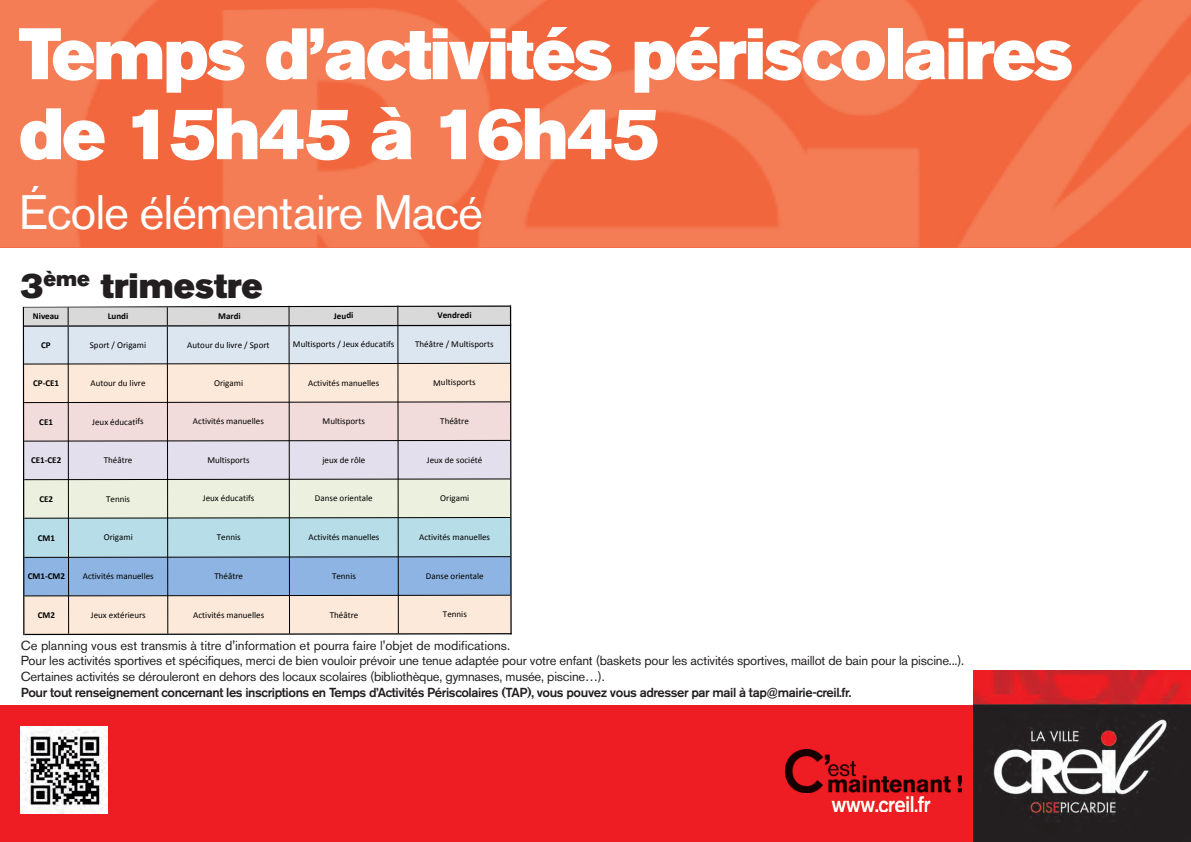
<style>
.page{position:relative;width:1191px;height:842px;background:#fff}
.page>*{position:absolute;margin:0;border:0;box-sizing:border-box;transform-origin:0 0}
.t1{font:72px/80px "Akzidenz Grotesk BE Super";letter-spacing:-.025em;color:#fff}
.t2{font:48px "Akzidenz Grotesk BE";letter-spacing:-.025em;color:#fff}
.t3{font:35px "Akzidenz Grotesk BE Super";color:#231f20}
.t4{font:13px/15.6px "Akzidenz Grotesk BE";letter-spacing:-.015em;color:#231f20}
.t5{font:500 13px "Akzidenz Grotesk BE";letter-spacing:-.03em;color:#231f20}
.t6{font:9px "Calibri";color:#000}
.t7{font:700 9px "Calibri";color:#000}
.t8{font:700 7.1px "Calibri";color:#000}
</style>
<div class="page">
<div style="left:0;top:705px;width:997px;height:137px;background:#ee1d23"></div>
<img style="left:973px;top:670px;width:218px;height:172px">
<img style="left:786px;top:750px;width:175px;height:43px">
<img style="left:831px;top:796px;width:100px;height:15px">
<img style="left:0;top:0;width:1191px;height:247px">
<svg style="left:23px;top:304px;width:488px;height:331px;background:#ced1d4"></svg>
<img style="left:21px;top:726px;width:86px;height:87px">
<h1 class="t1" style="left:19px;top:19px;width:1055px">Temps d’activités périscolaires de 15h45 à 16h45</h1>
<h2 class="t2" style="left:19px;top:195px;width:466px">École élémentaire Macé</h2>
<p class="t8" style="left:41px;top:205px;width:8px">% %</p>
<h3 class="t3" style="left:21px;top:271px;width:243px">3<sup>ème</sup> trimestre</h3>
<p class="t7" style="left:33px;top:310px;width:28px">/&lt;=8&gt;?</p>
<p class="t7" style="left:437px;top:310px;width:36px">!89:;8:&lt;</p>
<p class="t7" style="left:41px;top:339px;width:11px">'-</p>
<p class="t7" style="left:108px;top:310px;width:22px">#?9:&lt;</p>
<p class="t7" style="left:216px;top:310px;width:26px">%.&gt;;:&lt;</p>
<p class="t7" style="left:334px;top:310px;width:21px">)8?:&lt;</p>
<p class="t6" style="left:90px;top:339px;width:58px">VM;AH(E(*A"=%9"</p>
<p class="t6" style="left:187px;top:339px;width:84px">G&lt;H;&lt;A(I&lt;('"JA&amp;(E(VM;AH</p>
<p class="t6" style="left:293px;top:339px;width:103px">!&lt;'H"LM;AHL(E(N&amp;&lt;O(KI&lt;#%H"CL</p>
<p class="t6" style="left:415px;top:339px;width:80px">PQKRHA&amp;(E(!&lt;'H"LM;AHL</p>
<p class="t7" style="left:33px;top:377px;width:28px">'-5'$6</p>
<p class="t6" style="left:90px;top:377px;width:57px">G&lt;H;&lt;A(I&lt;('"JA&amp;</p>
<p class="t6" style="left:214px;top:377px;width:31px">*A"=%9"</p>
<p class="t6" style="left:308px;top:377px;width:72px">G#H"J"HKL(9%&gt;&lt;&amp;''&amp;L</p>
<p class="t6" style="left:433px;top:377px;width:44px">!&lt;'H"LM;AHL</p>
<p class="t7" style="left:39px;top:416px;width:15px">'$6</p>
<p class="t6" style="left:92px;top:416px;width:53px">N&amp;&lt;O(KI&lt;#%H"CL</p>
<p class="t6" style="left:193px;top:416px;width:72px">G#H"J"HKL(9%&gt;&lt;&amp;''&amp;L</p>
<p class="t6" style="left:323px;top:416px;width:44px">!&lt;'H"LM;AHL</p>
<p class="t6" style="left:440px;top:415px;width:30px">PQKRHA&amp;</p>
<p class="t7" style="left:31px;top:455px;width:32px">'$65'$7</p>
<p class="t6" style="left:104px;top:454px;width:30px">PQKRHA&amp;</p>
<p class="t6" style="left:207px;top:454px;width:44px">!&lt;'H"LM;AHL</p>
<p class="t6" style="left:322px;top:454px;width:45px">S&amp;&lt;O(I&amp;(AT'&amp;</p>
<p class="t6" style="left:427px;top:454px;width:57px">N&amp;&lt;O(I&amp;(L;#"KHK</p>
<p class="t7" style="left:39px;top:493px;width:15px">'$7</p>
<p class="t6" style="left:106px;top:493px;width:25px">P&amp;&gt;&gt;"L</p>
<p class="t6" style="left:203px;top:493px;width:53px">N&amp;&lt;O(KI&lt;#%H"CL</p>
<p class="t6" style="left:315px;top:493px;width:59px">U%&gt;L&amp;(;A"&amp;&gt;H%'&amp;</p>
<p class="t6" style="left:440px;top:492px;width:31px">*A"=%9"</p>
<p class="t7" style="left:38px;top:532px;width:19px">'.6</p>
<p class="t6" style="left:104px;top:532px;width:31px">*A"=%9"</p>
<p class="t6" style="left:217px;top:532px;width:25px">P&amp;&gt;&gt;"L</p>
<p class="t6" style="left:308px;top:531px;width:72px">G#H"J"HKL(9%&gt;&lt;&amp;''&amp;L</p>
<p class="t6" style="left:419px;top:531px;width:72px">G#H"J"HKL(9%&gt;&lt;&amp;''&amp;L</p>
<p class="t7" style="left:28px;top:571px;width:39px">'.65'.7</p>
<p class="t6" style="left:83px;top:571px;width:72px">G#H"J"HKL(9%&gt;&lt;&amp;''&amp;L</p>
<p class="t6" style="left:214px;top:571px;width:30px">PQKRHA&amp;</p>
<p class="t6" style="left:332px;top:570px;width:25px">P&amp;&gt;&gt;"L</p>
<p class="t6" style="left:426px;top:570px;width:59px">U%&gt;L&amp;(;A"&amp;&gt;H%'&amp;</p>
<p class="t7" style="left:38px;top:609px;width:19px">'.7</p>
<p class="t6" style="left:91px;top:609px;width:57px">N&amp;&lt;O(&amp;OHKA"&amp;&lt;AL</p>
<p class="t6" style="left:193px;top:609px;width:72px">G#H"J"HKL(9%&gt;&lt;&amp;''&amp;L</p>
<p class="t6" style="left:330px;top:609px;width:30px">PQKRHA&amp;</p>
<p class="t6" style="left:443px;top:609px;width:25px">P&amp;&gt;&gt;"L</p>
<p class="t4" style="left:21px;top:639px;width:944px">Ce planning vous est transmis à titre d'information et pourra faire l'objet de modifications.<br>Pour les activités sportives et spécifiques, merci de bien vouloir prévoir une tenue adaptée pour votre enfant (baskets pour les activités sportives, maillot de bain pour la piscine...).<br>Certaines activités se dérouleront en dehors des locaux scolaires (bibliothèque, gymnases, musée, piscine…).</p>
<h3 class="t5" style="left:21px;top:687px;width:832px">Pour tout renseignement concernant les inscriptions en Temps d’Activités Périscolaires (TAP), vous pouvez vous adresser par mail à tap@mairie-creil.fr.</h3>
</div>
